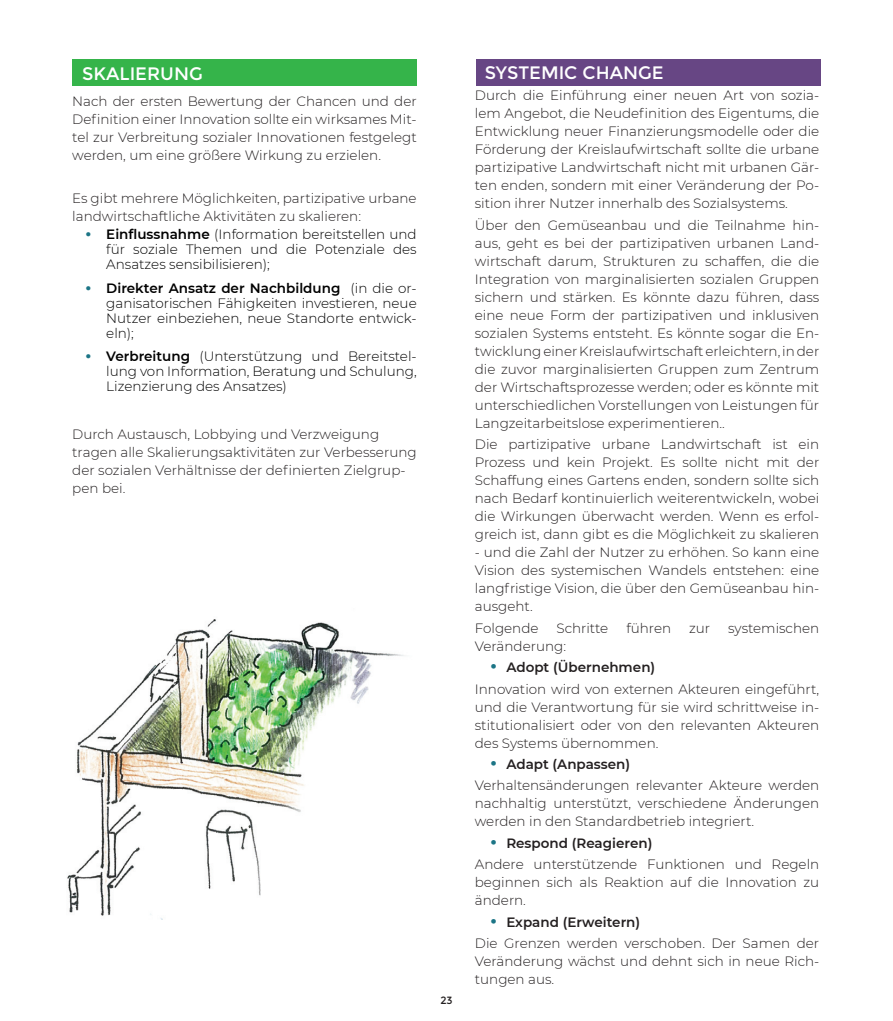
<style>
.page{position:relative;width:893px;height:1021px;background:#fff}
.page>*{position:absolute;margin:0;border:0;box-sizing:border-box;transform-origin:0 0}
.t1{font:18px "Montserrat";color:#fff}
.t2{font:300 13.5px/18px "Montserrat";color:#231f20}
.t3{font:300 13.5px/15px "Montserrat";color:#000;text-align:justify}
.t4{font:10.5px "Montserrat";color:#231f20}
.s1{font-weight:700;font-size:15px;color:#1c7586}
.s2{font-weight:600}
.s3{font-weight:400;font-size:18px;color:#1c7586}
</style>
<div class="page">
<div style="left:476px;top:60px;width:345px;height:26px;background:#674684"></div>
<div style="left:72px;top:60px;width:345px;height:26px;background:#35b44a"></div>
<img style="left:67px;top:619px;width:337px;height:301px">
<h1 class="t1" style="left:82px;top:63px;width:122px">SKALIERUNG</h1>
<p class="t2" style="left:72px;top:92px;width:346px;text-align:justify">Nach der ersten Bewertung der Chancen und der Definition einer Innovation sollte ein wirksames Mit&shy;tel zur Verbreitung sozialer Innovationen festgelegt werden, um eine größere Wirkung zu erzielen.</p>
<p class="t2" style="left:72px;top:188px;width:346px">Es gibt mehrere Möglichkeiten, partizipative urbane landwirtschaftliche Aktivitäten zu skalieren:</p>
<p class="t3" style="left:106px;top:226px;width:312px;text-indent:-21px"><span class="s1">•</span> <span class="s2">Einflussnahme</span> (Information bereitstellen und für soziale Themen und die Potenziale des Ansatzes sensibilisieren);</p>
<p class="t3" style="left:106px;top:280px;width:312px;text-indent:-21px"><span class="s1">•</span> <span class="s2">Direkter Ansatz der Nachbildung</span> (in die or&shy;ganisatorischen Fähigkeiten investieren, neue Nutzer einbeziehen, neue Standorte entwick&shy;eln);</p>
<p class="t3" style="left:106px;top:348px;width:312px;text-indent:-21px"><span class="s1">•</span> <span class="s2">Verbreitung</span> (Unterstützung und Bereitstel&shy;lung von Information, Beratung und Schulung, Lizenzierung des Ansatzes)</p>
<p class="t2" style="left:72px;top:425px;width:346px">Durch Austausch, Lobbying und Verzweigung tragen alle Skalierungsaktivitäten zur Verbesserung der sozialen Verhältnisse der definierten Zielgrup&shy;pen bei.</p>
<p class="t4" style="left:440px;top:994px;width:14px">23</p>
<h1 class="t1" style="left:485px;top:62px;width:24px">SYSTEMIC</h1>
<h1 class="t1" style="left:582px;top:62px;width:15px">CHANGE</h1>
<p class="t2" style="left:475px;top:86px;width:346px;text-align:justify">Durch die Einführung einer neuen Art von sozia&shy;lem Angebot, die Neudefinition des Eigentums, die Entwicklung neuer Finanzierungsmodelle oder die Förderung der Kreislaufwirtschaft sollte die urbane partizipative Landwirtschaft nicht mit urbanen Gär&shy;ten enden, sondern mit einer Veränderung der Po&shy;sition ihrer Nutzer innerhalb des Sozialsystems.</p>
<p class="t2" style="left:475px;top:215px;width:346px;text-align:justify">Über den Gemüseanbau und die Teilnahme hin&shy;aus, geht es bei der partizipativen urbanen Land&shy;wirtschaft darum, Strukturen zu schaffen, die die Integration von marginalisierten sozialen Gruppen sichern und stärken. Es könnte dazu führen, dass eine neue Form der partizipativen und inklusiven sozialen Systems entsteht. Es könnte sogar die En&shy;twicklung einer Kreislaufwirtschaft erleichtern, in der die zuvor marginalisierten Gruppen zum Zentrum der Wirtschaftsprozesse werden; oder es könnte mit unterschiedlichen Vorstellungen von Leistungen für Langzeitarbeitslose experimentieren..</p>
<p class="t2" style="left:475px;top:435px;width:346px;text-align:justify">Die partizipative urbane Landwirtschaft ist ein Prozess und kein Projekt. Es sollte nicht mit der Schaffung eines Gartens enden, sondern sollte sich nach Bedarf kontinuierlich weiterentwickeln, wobei die Wirkungen überwacht werden. Wenn es erfol&shy;greich ist, dann gibt es die Möglichkeit zu skalieren</p>
<p class="t2" style="left:475px;top:543px;width:346px;text-align:justify">- und die Zahl der Nutzer zu erhöhen. So kann eine Vision des systemischen Wandels entstehen: eine langfristige Vision, die über den Gemüseanbau hin&shy;ausgeht.</p>
<p class="t2" style="left:475px;top:618px;width:65px">Folgende</p>
<p class="t2" style="left:557px;top:618px;width:53px">Schritte</p>
<p class="t2" style="left:626px;top:618px;width:46px">führen</p>
<p class="t2" style="left:689px;top:618px;width:23px">zur</p>
<p class="t2" style="left:728px;top:618px;width:92px">systemischen</p>
<p class="t2" style="left:475px;top:636px;width:93px">Veränderung:</p>
<p class="t2" style="left:475px;top:656px;width:346px;line-height:21.5px;text-indent:15px"><span class="s3">•</span> <span class="s2">Adopt (Übernehmen)<br></span>Innovation wird von externen Akteuren eingeführt,</p>
<p class="t2" style="left:475px;top:697px;width:346px;text-align:justify">und die Verantwortung für sie wird schrittweise in&shy;stitutionalisiert oder von den relevanten Akteuren des Systems übernommen.</p>
<p class="t2" style="left:475px;top:753px;width:346px;line-height:21.5px;text-indent:15px"><span class="s3">•</span> <span class="s2">Adapt (Anpassen)<br></span>Verhaltensänderungen relevanter Akteure werden</p>
<p class="t2" style="left:475px;top:794px;width:346px">nachhaltig unterstützt, verschiedene Änderungen werden in den Standardbetrieb integriert.</p>
<p class="t2" style="left:475px;top:832px;width:346px;line-height:21.5px;text-indent:15px"><span class="s3">•</span> <span class="s2">Respond (Reagieren)<br></span>Andere unterstützende Funktionen und Regeln</p>
<p class="t2" style="left:475px;top:873px;width:346px">beginnen sich als Reaktion auf die Innovation zu ändern.</p>
<p class="t2" style="left:475px;top:910px;width:346px;line-height:21.5px;text-indent:15px"><span class="s3">•</span> <span class="s2">Expand (Erweitern)<br></span>Die Grenzen werden verschoben. Der Samen der</p>
<p class="t2" style="left:475px;top:951px;width:346px">Veränderung wächst und dehnt sich in neue Rich&shy;tungen aus.</p>
</div>
